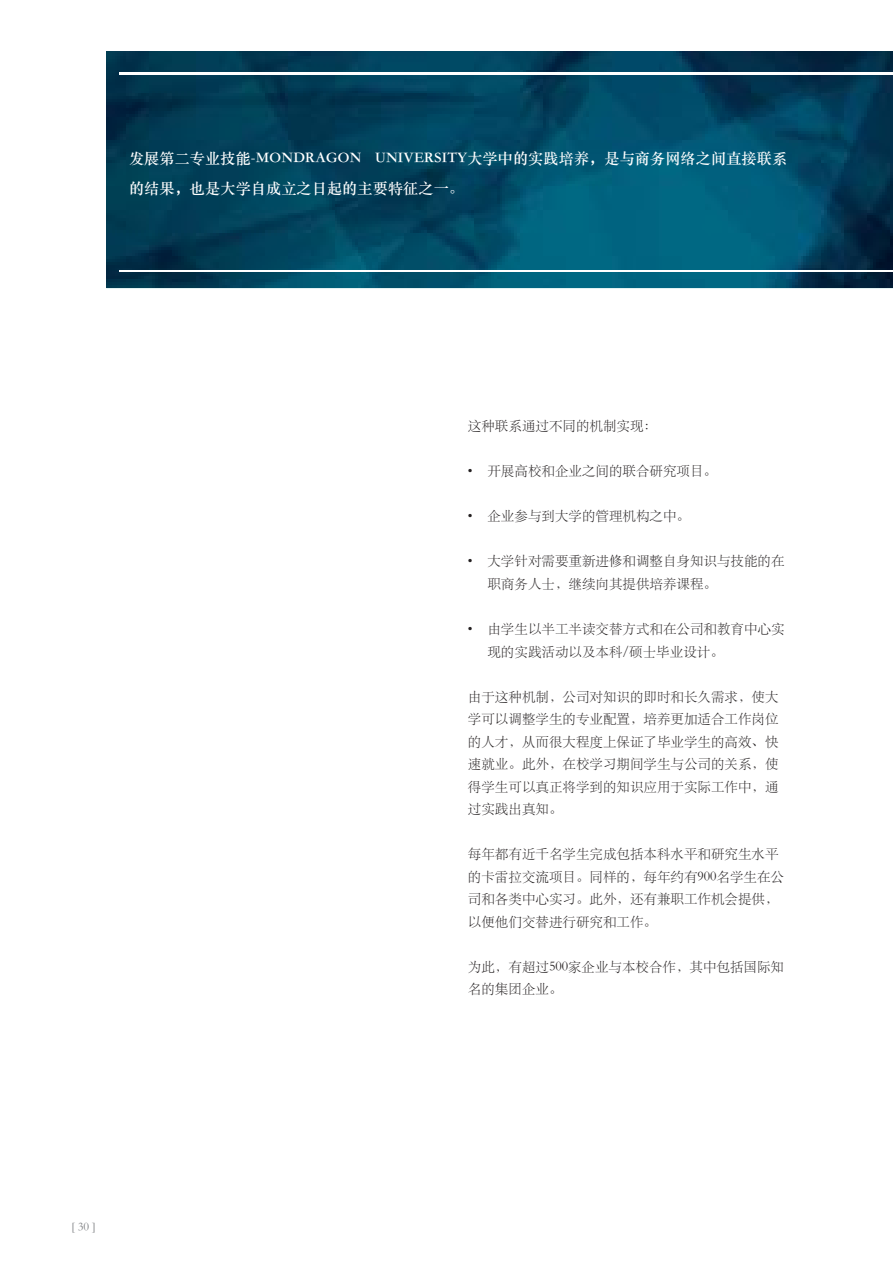
<style>
.page{position:relative;width:893px;height:1263px;background:#fff}
.page>*{position:absolute;margin:0;border:0;box-sizing:border-box;transform-origin:0 0}
.t1{font:15px/30px "ST Songti SC Bold";letter-spacing:.015em;color:#fff}
.t2{font:13.5px/22.5px "ST Songti SC Light";color:#231f20}
.t3{font:12px "ST Songti SC Regular";color:#808285}
</style>
<div class="page">
<img style="left:106px;top:51px;width:786px;height:237px">
<hr style="left:119px;top:72px;width:773px;height:3px;background:#fff">
<hr style="left:119px;top:270px;width:773px;height:1px;background:#fff">
<p class="t1" style="left:129px;top:143px;width:659px">发展第二专业技能-MONDRAGON UNIVERSITY大学中的实践培养，是与商务网络之间直接联系的结果，也是大学自成立之日起的主要特征之一。</p>
<p class="t2" style="left:468px;top:414px;width:190px">这种联系通过不同的机制实现：</p>
<p class="t2" style="left:468px;top:459px;width:250px">･ 开展高校和企业之间的联合研究项目。</p>
<p class="t2" style="left:468px;top:504px;width:223px">･ 企业参与到大学的管理机构之中。</p>
<p class="t2" style="left:487px;top:549px;width:298px;text-indent:-19px">･ 大学针对需要重新进修和调整自身知识与技能的在职商务人士，继续向其提供培养课程。</p>
<p class="t2" style="left:487px;top:617px;width:298px;text-indent:-19px">･ 由学生以半工半读交替方式和在公司和教育中心实现的实践活动以及本科/硕士毕业设计。</p>
<p class="t2" style="left:468px;top:684px;width:312px;text-align:justify">由于这种机制，公司对知识的即时和长久需求，使大学可以调整学生的专业配置，培养更加适合工作岗位的人才，从而很大程度上保证了毕业学生的高效、快速就业。此外，在校学习期间学生与公司的关系，使得学生可以真正将学到的知识应用于实际工作中，通过实践出真知。</p>
<p class="t2" style="left:468px;top:842px;width:317px">每年都有近千名学生完成包括本科水平和研究生水平的卡雷拉交流项目。同样的，每年约有900名学生在公司和各类中心实习。此外，还有兼职工作机会提供，以便他们交替进行研究和工作。</p>
<p class="t2" style="left:468px;top:954px;width:317px">为此，有超过500家企业与本校合作，其中包括国际知名的集团企业。</p>
<p class="t3" style="left:71px;top:1218px;width:26px">[ 30 ]</p>
</div>
